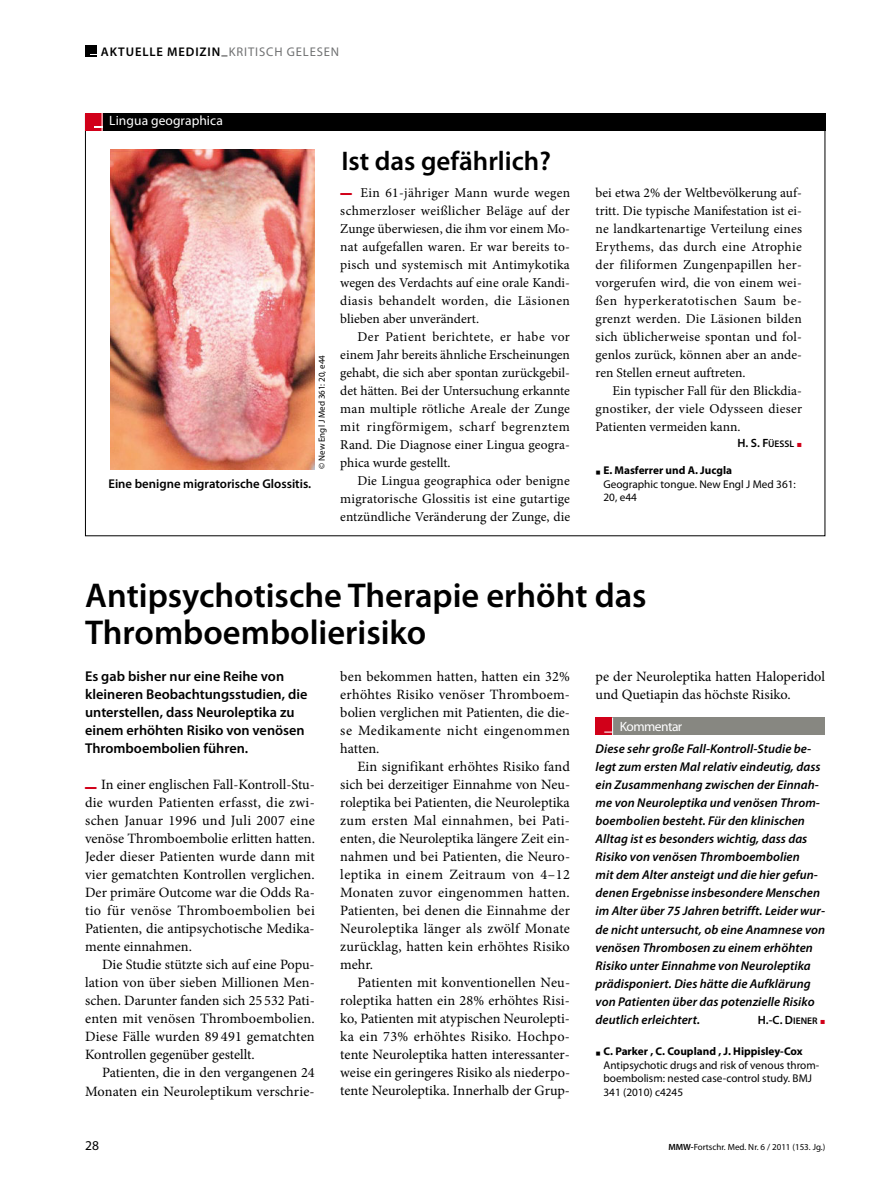
<style>
.page{position:relative;width:893px;height:1187px;background:#fff}
.page>*{position:absolute;margin:0;border:0;box-sizing:border-box;transform-origin:0 0}
.t1{font:40.2px "Myriad Pro";color:#d10019;scale:.57 1}
.t2{font:600 34.5px/37.5px "Myriad Pro";color:#000}
.t3{font:600 27px "Myriad Pro";color:#000}
.t4{font:14.25px/18px "Minion Pro";color:#000;text-align:justify}
.t5{font:600 14.25px/18px "Myriad Pro";color:#000}
.t6{font:13.5px/18px "Minion Pro";letter-spacing:.005em;color:#000;text-align:justify}
.t7{font:13.5px "Myriad Pro";letter-spacing:.005em;color:#fff}
.t8{font:13.5px "Myriad Pro";letter-spacing:-.04em;color:#fff}
.t9{font:13.5px "Myriad Pro";color:#000}
.t10{font:italic 600 12.75px/18px "Myriad Pro";letter-spacing:.005em;color:#000}
.t11{font:600 12.75px "Myriad Pro";color:#000}
.t12{font:600 12.6px "Myriad Pro";letter-spacing:.07em;color:#000}
.t13{font:12px "Myriad Pro Semibold SC800";color:#000}
.t14{font:11.25px/13.5px "Myriad Pro";color:#000}
.t15{font:9px "Myriad Pro";color:#000}
.s1{font-weight:400;color:#707172}
.s2{font-size:9.6px}
.s3{font-family:"The Sans Expert";font-size:6px;color:#d10019}
.s4{font-family:"Minion Pro";font-size:13.5px}
.s5{font-weight:700}
.s6{font-family:"The Sans"}
.s7{font-weight:600}
</style>
<div class="page">
<div style="left:85px;top:45px;width:12px;height:11px;background:#000"></div>
<div style="left:595px;top:718px;width:17px;height:17px;background:#d10019"></div>
<div style="left:612px;top:718px;width:213px;height:17px;background:#878781"></div>
<svg style="left:612px;top:717px;width:1px;height:18px"></svg>
<div style="left:102px;top:113px;width:723px;height:17px;background:#000"></div>
<div style="left:85px;top:113px;width:17px;height:17px;background:#d10019"></div>
<svg style="left:94px;top:113px;width:9px;height:18px"></svg>
<img style="left:111px;top:149px;width:204px;height:320px">
<p class="t12" style="left:101px;top:47px;width:240px">AKTUELLE MEDIZIN<sub>–</sub><span class="s1">KRITISCH GELESEN</span></p>
<p class="t7" style="left:109px;top:115px;width:115px">Lingua geographica</p>
<p class="t15" style="left:318px;top:469px;width:115px;rotate:-90deg">© New Engl J Med 361: 20, e44</p>
<p class="t11" style="left:108px;top:478px;width:204px">Eine benigne migratorische Glossitis.</p>
<h3 class="t3" style="left:341px;top:150px;width:211px">Ist das gefährlich?</h3>
<p class="t6" style="left:340px;top:184px;width:231px;text-indent:20px">Ein 61-jähriger Mann wurde wegen schmerzloser weißlicher Beläge auf der Zunge überwiesen, die ihm vor einem Mo&shy;nat aufgefallen waren. Er war bereits to&shy;pisch und systemisch mit Antimykotika wegen des Verdachts auf eine orale Kandi&shy;diasis behandelt worden, die Läsionen blieben aber unverändert.</p>
<p class="t6" style="left:340px;top:328px;width:231px;text-indent:17px">Der Patient berichtete, er habe vor einem Jahr bereits ähnliche Erscheinungen gehabt, die sich aber spontan zurückgebil&shy;det hätten. Bei der Untersuchung erkannte man multiple rötliche Areale der Zunge mit ringförmigem, scharf begrenztem Rand. Die Diagnose einer Lingua geogra&shy;phica wurde gestellt.</p>
<p class="t6" style="left:340px;top:472px;width:231px;text-indent:17px">Die Lingua geographica oder benigne migratorische Glossitis ist eine gutartige entzündliche Veränderung der Zunge, die</p>
<h1 class="t1" style="left:340px;top:161px;width:22px">_</h1>
<p class="t6" style="left:595px;top:184px;width:208px">bei etwa 2% der Weltbevölkerung auf&shy;tritt. Die typische Manifestation ist ei&shy;ne landkartenartige Verteilung eines Erythems, das durch eine Atrophie der filiformen Zungenpapillen her&shy;vorgerufen wird, die von einem wei&shy;ßen hyperkeratotischen Saum be&shy;grenzt werden. Die Läsionen bilden sich üblicherweise spontan und fol&shy;genlos zurück, können aber an ande&shy;ren Stellen erneut auftreten.</p>
<p class="t6" style="left:595px;top:382px;width:208px;text-indent:17px">Ein typischer Fall für den Blickdia&shy;gnostiker, der viele Odysseen dieser Patienten vermeiden kann.</p>
<p class="t13" style="left:737px;top:436px;width:66px">H. S. F<span class="s2">ÜESSL</span> <span class="s3">ó</span></p>
<p class="t14" style="left:603px;top:464px;width:194px;text-indent:-8px"><span class="s4">■</span> <span class="s5">E. Masferrer und A. Jucgla<br></span>Geographic tongue. New Engl J Med 361:<br>20, e44</p>
<h2 class="t2" style="left:85px;top:579px;width:563px">Antipsychotische Therapie erhöht das<br>Thromboembolierisiko</h2>
<p class="t5" style="left:85px;top:668px;width:224px">Es gab bisher nur eine Reihe von kleineren Beobachtungsstudien, die unterstellen, dass Neuroleptika zu einem erhöhten Risiko von venösen Thromboembolien führen.</p>
<h1 class="t1" style="left:85px;top:755px;width:22px">_</h1>
<p class="t4" style="left:595px;top:669px;width:231px">pe der Neuroleptika hatten Haloperidol und Quetiapin das höchste Risiko.</p>
<p class="t8" style="left:604px;top:721px;width:79px"><span class="s6">–</span> Kommentar</p>
<p class="t10" style="left:595px;top:741px;width:231px">Diese sehr große Fall-Kontroll-Studie be&shy;legt zum ersten Mal relativ eindeutig, dass ein Zusammenhang zwischen der Einnah&shy;me von Neuroleptika und venösen Throm&shy;boembolien besteht. Für den klinischen Alltag ist es besonders wichtig, dass das Risiko von venösen Thromboembolien<br>mit dem Alter ansteigt und die hier gefun&shy;denen Ergebnisse insbesondere Menschen im Alter über 75 Jahren betrifft. Leider wur&shy;de nicht untersucht, ob eine Anamnese von venösen Thrombosen zu einem erhöhten Risiko unter Einnahme von Neuroleptika prädisponiert. Dies hätte die Aufklärung von Patienten über das potenzielle Risiko deutlich erleichtert.</p>
<p class="t4" style="left:340px;top:669px;width:231px">ben bekommen hatten, hatten ein 32% erhöhtes Risiko venöser Thromboem&shy;bolien verglichen mit Patienten, die die&shy;se Medikamente nicht eingenommen hatten.</p>
<p class="t4" style="left:340px;top:759px;width:231px;text-indent:17px">Ein signifikant erhöhtes Risiko fand sich bei derzeitiger Einnahme von Neu&shy;roleptika bei Patienten, die Neuroleptika zum ersten Mal einnahmen, bei Pati&shy;enten, die Neuroleptika längere Zeit ein&shy;nahmen und bei Patienten, die Neuro&shy;leptika in einem Zeitraum von 4–12<br>Monaten zuvor eingenommen hatten.<br>Patienten, bei denen die Einnahme der Neuroleptika länger als zwölf Monate zurücklag, hatten kein erhöhtes Risiko mehr.</p>
<p class="t4" style="left:340px;top:975px;width:231px;text-indent:17px">Patienten mit konventionellen Neu&shy;roleptika hatten ein 28% erhöhtes Risi&shy;ko, Patienten mit atypischen Neurolepti&shy;ka ein 73% erhöhtes Risiko. Hochpo&shy;tente Neuroleptika hatten interessanter&shy;weise ein geringeres Risiko als niederpo&shy;tente Neuroleptika. Innerhalb der Grup-</p>
<p class="t4" style="left:85px;top:777px;width:231px;text-indent:16px">In einer englischen Fall-Kontroll-Stu&shy;die wurden Patienten erfasst, die zwi&shy;schen Januar 1996 und Juli 2007 eine venöse Thromboembolie erlitten hatten.<br>Jeder dieser Patienten wurde dann mit vier gematchten Kontrollen verglichen.<br>Der primäre Outcome war die Odds Ra&shy;tio für venöse Thromboembolien bei Patienten, die antipsychotische Medika&shy;mente einnahmen.</p>
<p class="t4" style="left:85px;top:957px;width:231px;text-indent:17px">Die Studie stützte sich auf eine Popu&shy;lation von über sieben Millionen Men&shy;schen. Darunter fanden sich 25 532 Pati&shy;enten mit venösen Thromboembolien.<br>Diese Fälle wurden 89 491 gematchten Kontrollen gegenüber gestellt.</p>
<p class="t4" style="left:85px;top:1065px;width:231px;text-align:right">Patienten, die in den vergangenen 24<br>Monaten ein Neuroleptikum verschrie-</p>
<p class="t13" style="left:757px;top:1012px;width:69px">H.-C. D<span class="s2">IENER</span> <span class="s3">ó</span></p>
<p class="t14" style="left:603px;top:1045px;width:217px;text-indent:-8px"><span class="s4">■</span> <span class="s5">C. Parker , C. Coupland , J. Hippisley-Cox </span>Antipsychotic drugs and risk of venous throm&shy;boembolism: nested case-control study. BMJ 341 (2010) c4245</p>
<p class="t9" style="left:85px;top:1139px;width:15px">28</p>
<p class="t15" style="left:668px;top:1143px;width:158px"><span class="s7">MMW-</span>Fortschr. Med. Nr. 6 / 2011 (153. Jg.)</p>
</div>
